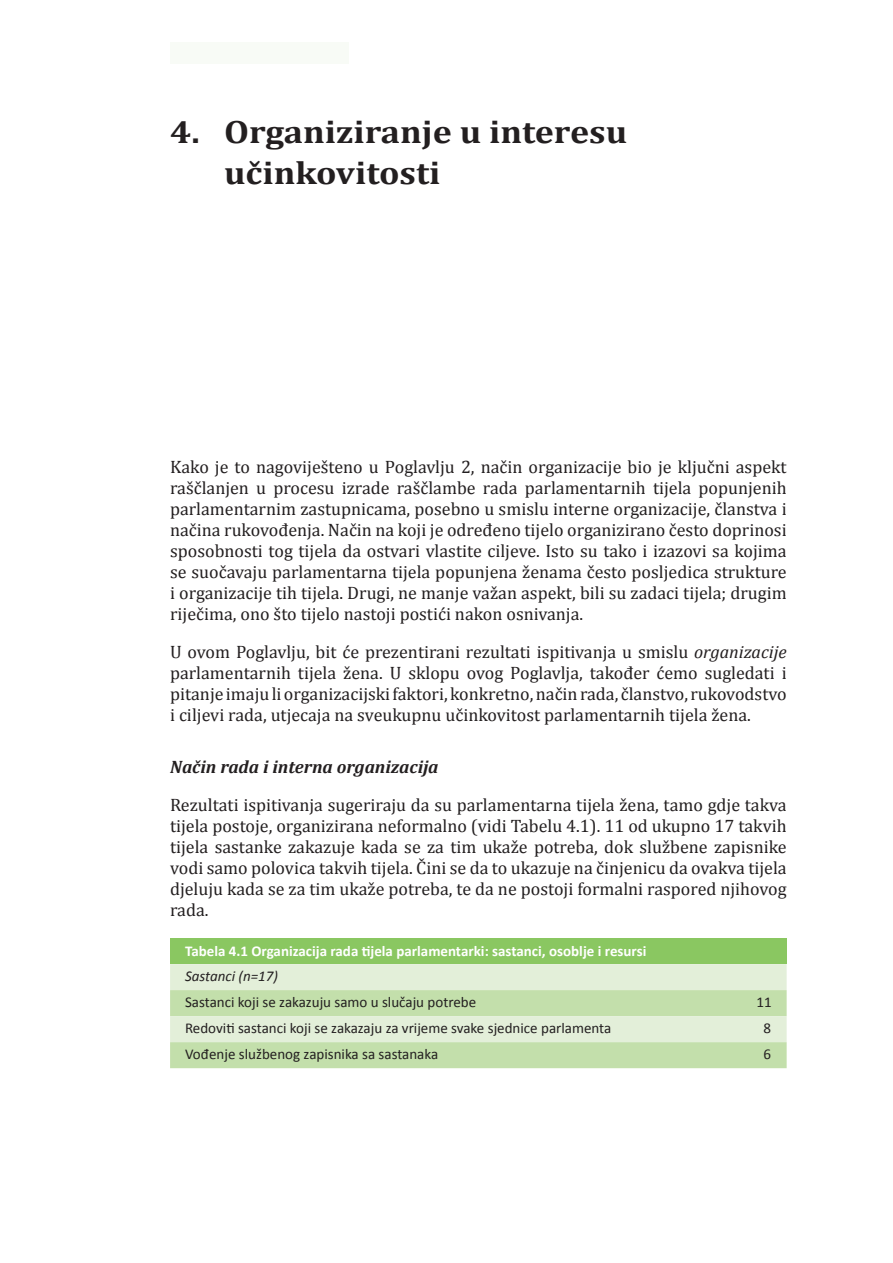
<style>
.page{position:relative;width:893px;height:1263px;background:#fff}
.page>*{position:absolute;margin:0;border:0;box-sizing:border-box;transform-origin:0 0}
.t1{font:700 32.4px/41.4px "Cambria";color:#231f20;scale:1.11 1}
.t2{font:18px/21px "Cambria";color:#231f20;text-align:justify}
.t3{font:italic 700 18px "Cambria";color:#231f20}
.t4{font:15px "Calibri";color:#231f20}
.t5{font:700 15px "Calibri";color:#fff}
.t6{font:italic 15px "Calibri";color:#231f20}
.s1{font-style:italic}
</style>
<div class="page">
<div style="left:170px;top:43px;width:179px;height:21px;background:#f8fbf6"></div>
<div style="left:170px;top:938px;width:617px;height:26px;background:#8ac761"></div>
<svg style="left:170px;top:964px;width:617px;height:104px;background:#d3e7c2"></svg>
<h1 class="t1" style="left:224px;top:110px;width:365px;text-indent:-54px">4. Organiziranje u interesu učinkovitosti</h1>
<p class="t2" style="left:170px;top:456px;width:618px">Kako je to nagoviješteno u Poglavlju 2, način organizacije bio je ključni aspekt raščlanjen u procesu izrade raščlambe rada parlamentarnih tijela popunjenih parlamentarnim zastupnicama, posebno u smislu interne organizacije, članstva i načina rukovođenja. Način na koji je određeno tijelo organizirano često doprinosi sposobnosti tog tijela da ostvari vlastite ciljeve. Isto su tako i izazovi sa kojima se suočavaju parlamentarna tijela popunjena ženama često posljedica strukture i organizacije tih tijela. Drugi, ne manje važan aspekt, bili su zadaci tijela; drugim riječima, ono što tijelo nastoji postići nakon osnivanja.</p>
<p class="t2" style="left:170px;top:641px;width:618px">U ovom Poglavlju, bit će prezentirani rezultati ispitivanja u smislu <span class="s1">organizacije </span>parlamentarnih tijela žena. U sklopu ovog Poglavlja, također ćemo sugledati i pitanje imaju li organizacijski faktori, konkretno, način rada, članstvo, rukovodstvo i ciljevi rada, utjecaja na sveukupnu učinkovitost parlamentarnih tijela žena.</p>
<p class="t3" style="left:170px;top:754px;width:270px">Način rada i interna organizacija</p>
<p class="t2" style="left:170px;top:794px;width:618px">Rezultati ispitivanja sugeriraju da su parlamentarna tijela žena, tamo gdje takva tijela postoje, organizirana neformalno (vidi Tabelu 4.1). 11 od ukupno 17 takvih tijela sastanke zakazuje kada se za tim ukaže potreba, dok službene zapisnike vodi samo polovica takvih tijela. Čini se da to ukazuje na činjenicu da ovakva tijela djeluju kada se za tim ukaže potreba, te da ne postoji formalni raspored njihovog rada.</p>
<p class="t5" style="left:185px;top:941px;width:463px">Tabela 4.1 Organizacija rada tijela parlamentarki: sastanci, osoblje i resursi</p>
<p class="t6" style="left:185px;top:966px;width:94px">Sastanci (n=17)</p>
<p class="t4" style="left:185px;top:993px;width:293px">Sastanci koji se zakazuju samo u slučaju potrebe</p>
<p class="t4" style="left:756px;top:993px;width:17px">11</p>
<p class="t4" style="left:185px;top:1019px;width:428px">Redoviti sastanci koji se zakazaju za vrijeme svake sjednice parlamenta</p>
<p class="t4" style="left:764px;top:1019px;width:9px">8</p>
<p class="t4" style="left:185px;top:1045px;width:255px">Vođenje službenog zapisnika sa sastanaka</p>
<p class="t4" style="left:764px;top:1045px;width:9px">6</p>
</div>
